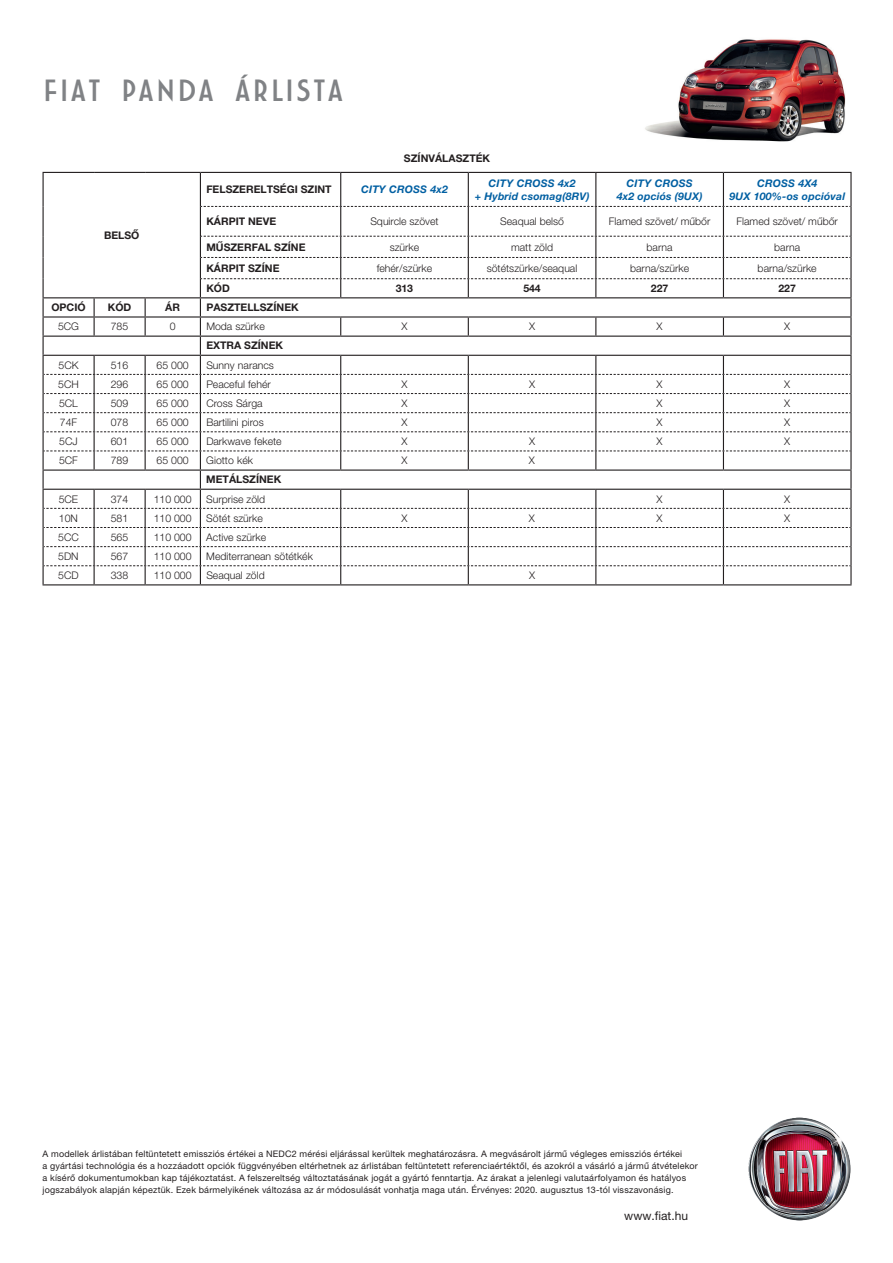
<style>
.page{position:relative;width:893px;height:1263px;background:#fff}
.page>*{position:absolute;margin:0;border:0;box-sizing:border-box;transform-origin:0 0}
.t1{font:33px "Fiat Advert 01 B";letter-spacing:.02em;color:#808285}
.t2{font:12px "Helvetica Neue LT Pro";color:#231f20}
.t3{font:300 10.5px "Helvetica Neue LT Pro";color:#231f20}
.t4{font:700 10.5px "Helvetica Neue LT Pro";color:#231f20}
.t5{font:italic 700 10.5px/12.6px "Helvetica Neue LT Pro";letter-spacing:.02em;color:#015fa2;text-align:center}
.t6{font:9px/12px "Helvetica Neue LT Pro";letter-spacing:.02em;color:#231f20}
</style>
<div class="page">
<hr style="left:43px;top:172px;width:51px;height:1px;background:#231f20">
<hr style="left:43px;top:173px;width:1px;height:33px;background:#231f20">
<hr style="left:94px;top:172px;width:51px;height:1px;background:#231f20">
<hr style="left:145px;top:172px;width:55px;height:1px;background:#231f20">
<hr style="left:200px;top:172px;width:141px;height:1px;background:#231f20">
<hr style="left:200px;top:173px;width:1px;height:33px;background:#231f20">
<hr style="left:341px;top:172px;width:127px;height:1px;background:#231f20">
<hr style="left:340px;top:173px;width:1px;height:33px;background:#231f20">
<hr style="left:468px;top:172px;width:128px;height:1px;background:#231f20">
<hr style="left:468px;top:173px;width:1px;height:33px;background:#231f20">
<hr style="left:596px;top:172px;width:127px;height:1px;background:#231f20">
<hr style="left:595px;top:173px;width:1px;height:33px;background:#231f20">
<hr style="left:723px;top:172px;width:129px;height:1px;background:#231f20">
<hr style="left:723px;top:173px;width:1px;height:33px;background:#231f20">
<hr style="left:850px;top:173px;width:2px;height:33px;background:#231f20">
<hr style="left:43px;top:584px;width:51px;height:1px;background:#231f20">
<hr style="left:94px;top:584px;width:51px;height:1px;background:#231f20">
<hr style="left:145px;top:584px;width:55px;height:1px;background:#231f20">
<hr style="left:200px;top:584px;width:141px;height:1px;background:#231f20">
<hr style="left:341px;top:584px;width:127px;height:1px;background:#231f20">
<hr style="left:468px;top:584px;width:128px;height:1px;background:#231f20">
<hr style="left:596px;top:584px;width:127px;height:1px;background:#231f20">
<hr style="left:723px;top:584px;width:129px;height:1px;background:#231f20">
<svg style="left:43px;top:206px;width:809px;height:378px"></svg>
<hr style="left:43px;top:336px;width:51px;height:1px;background:#231f20">
<hr style="left:94px;top:336px;width:51px;height:1px;background:#231f20">
<hr style="left:145px;top:336px;width:55px;height:1px;background:#231f20">
<hr style="left:200px;top:336px;width:141px;height:1px;background:#231f20">
<hr style="left:341px;top:336px;width:127px;height:1px;background:#231f20">
<hr style="left:468px;top:336px;width:128px;height:1px;background:#231f20">
<hr style="left:596px;top:336px;width:127px;height:1px;background:#231f20">
<hr style="left:723px;top:336px;width:129px;height:1px;background:#231f20">
<img style="left:645px;top:39px;width:201px;height:103px">
<img style="left:748px;top:1117px;width:103px;height:104px">
<h1 class="t1" style="left:43px;top:74px;width:303px">FIAT PANDA ÁRLISTA</h1>
<p class="t4" style="left:404px;top:152px;width:88px">SZÍNVÁLASZTÉK</p>
<p class="t4" style="left:104px;top:229px;width:37px">BELSŐ</p>
<p class="t4" style="left:206px;top:183px;width:127px">FELSZERELTSÉGI SZINT</p>
<p class="t5" style="left:361px;top:183px;width:88px">CITY CROSS 4x2</p>
<p class="t5" style="left:475px;top:177px;width:116px">CITY CROSS 4x2<br>+ Hybrid csomag(8RV)</p>
<p class="t5" style="left:617px;top:177px;width:87px">CITY CROSS<br>4x2 opciós (9UX)</p>
<p class="t5" style="left:729px;top:177px;width:117px">CROSS 4X4<br>9UX 100%-os opcióval</p>
<p class="t4" style="left:206px;top:215px;width:71px">KÁRPIT NEVE</p>
<p class="t3" style="left:370px;top:215px;width:70px">Squircle szövet</p>
<p class="t3" style="left:500px;top:215px;width:65px">Seaqual belső</p>
<p class="t3" style="left:609px;top:215px;width:103px">Flamed szövet/ műbőr</p>
<p class="t3" style="left:736px;top:215px;width:103px">Flamed szövet/ műbőr</p>
<p class="t4" style="left:206px;top:240px;width:101px">MŰSZERFAL SZÍNE</p>
<p class="t3" style="left:390px;top:240px;width:31px">szürke</p>
<p class="t3" style="left:511px;top:240px;width:43px">matt zöld</p>
<p class="t3" style="left:647px;top:240px;width:28px">barna</p>
<p class="t3" style="left:774px;top:240px;width:28px">barna</p>
<p class="t4" style="left:206px;top:262px;width:75px">KÁRPIT SZÍNE</p>
<p class="t3" style="left:377px;top:262px;width:57px">fehér/szürke</p>
<p class="t3" style="left:487px;top:262px;width:92px">sötétszürke/seaqual</p>
<p class="t3" style="left:630px;top:262px;width:61px">barna/szürke</p>
<p class="t3" style="left:758px;top:262px;width:61px">barna/szürke</p>
<p class="t4" style="left:206px;top:282px;width:25px">KÓD</p>
<p class="t4" style="left:396px;top:282px;width:19px">313</p>
<p class="t4" style="left:523px;top:282px;width:19px">544</p>
<p class="t4" style="left:651px;top:282px;width:19px">227</p>
<p class="t4" style="left:778px;top:282px;width:19px">227</p>
<p class="t4" style="left:51px;top:301px;width:36px">OPCIÓ</p>
<p class="t4" style="left:108px;top:301px;width:25px">KÓD</p>
<p class="t4" style="left:165px;top:301px;width:16px">ÁR</p>
<p class="t4" style="left:206px;top:301px;width:94px">PASZTELLSZÍNEK</p>
<p class="t3" style="left:58px;top:320px;width:23px">5CG</p>
<p class="t3" style="left:111px;top:320px;width:19px">785</p>
<p class="t3" style="left:170px;top:320px;width:7px">0</p>
<p class="t3" style="left:206px;top:320px;width:60px">Moda szürke</p>
<p class="t3" style="left:401px;top:320px;width:8px">X</p>
<p class="t3" style="left:529px;top:320px;width:8px">X</p>
<p class="t3" style="left:657px;top:320px;width:8px">X</p>
<p class="t3" style="left:784px;top:320px;width:8px">X</p>
<p class="t4" style="left:206px;top:339px;width:78px">EXTRA SZÍNEK</p>
<p class="t3" style="left:58px;top:358px;width:22px">5CK</p>
<p class="t3" style="left:111px;top:358px;width:19px">516</p>
<p class="t3" style="left:157px;top:358px;width:34px">65 000</p>
<p class="t3" style="left:206px;top:358px;width:69px">Sunny narancs</p>
<p class="t3" style="left:58px;top:378px;width:22px">5CH</p>
<p class="t3" style="left:111px;top:378px;width:19px">296</p>
<p class="t3" style="left:157px;top:378px;width:34px">65 000</p>
<p class="t3" style="left:206px;top:378px;width:66px">Peaceful fehér</p>
<p class="t3" style="left:401px;top:378px;width:8px">X</p>
<p class="t3" style="left:529px;top:378px;width:8px">X</p>
<p class="t3" style="left:657px;top:378px;width:8px">X</p>
<p class="t3" style="left:784px;top:378px;width:8px">X</p>
<p class="t3" style="left:59px;top:397px;width:20px">5CL</p>
<p class="t3" style="left:111px;top:397px;width:19px">509</p>
<p class="t3" style="left:157px;top:397px;width:34px">65 000</p>
<p class="t3" style="left:206px;top:397px;width:58px">Cross Sárga</p>
<p class="t3" style="left:401px;top:397px;width:8px">X</p>
<p class="t3" style="left:657px;top:397px;width:8px">X</p>
<p class="t3" style="left:784px;top:397px;width:8px">X</p>
<p class="t3" style="left:60px;top:416px;width:19px">74F</p>
<p class="t3" style="left:111px;top:416px;width:19px">078</p>
<p class="t3" style="left:157px;top:416px;width:34px">65 000</p>
<p class="t3" style="left:206px;top:416px;width:59px">Bartilini piros</p>
<p class="t3" style="left:401px;top:416px;width:8px">X</p>
<p class="t3" style="left:657px;top:416px;width:8px">X</p>
<p class="t3" style="left:784px;top:416px;width:8px">X</p>
<p class="t3" style="left:59px;top:435px;width:20px">5CJ</p>
<p class="t3" style="left:111px;top:435px;width:19px">601</p>
<p class="t3" style="left:157px;top:435px;width:34px">65 000</p>
<p class="t3" style="left:206px;top:435px;width:77px">Darkwave fekete</p>
<p class="t3" style="left:401px;top:435px;width:8px">X</p>
<p class="t3" style="left:529px;top:435px;width:8px">X</p>
<p class="t3" style="left:657px;top:435px;width:8px">X</p>
<p class="t3" style="left:784px;top:435px;width:8px">X</p>
<p class="t3" style="left:59px;top:454px;width:20px">5CF</p>
<p class="t3" style="left:111px;top:454px;width:19px">789</p>
<p class="t3" style="left:157px;top:454px;width:34px">65 000</p>
<p class="t3" style="left:206px;top:454px;width:48px">Giotto kék</p>
<p class="t3" style="left:401px;top:454px;width:8px">X</p>
<p class="t3" style="left:529px;top:454px;width:8px">X</p>
<p class="t4" style="left:206px;top:473px;width:77px">METÁLSZÍNEK</p>
<p class="t3" style="left:59px;top:492px;width:21px">5CE</p>
<p class="t3" style="left:111px;top:492px;width:19px">374</p>
<p class="t3" style="left:154px;top:492px;width:39px">110 000</p>
<p class="t3" style="left:206px;top:492px;width:60px">Surprise zöld</p>
<p class="t3" style="left:657px;top:492px;width:8px">X</p>
<p class="t3" style="left:784px;top:492px;width:8px">X</p>
<p class="t3" style="left:59px;top:511px;width:21px">10N</p>
<p class="t3" style="left:111px;top:511px;width:19px">581</p>
<p class="t3" style="left:154px;top:511px;width:39px">110 000</p>
<p class="t3" style="left:206px;top:511px;width:58px">Sötét szürke</p>
<p class="t3" style="left:401px;top:511px;width:8px">X</p>
<p class="t3" style="left:529px;top:511px;width:8px">X</p>
<p class="t3" style="left:656px;top:511px;width:8px">X</p>
<p class="t3" style="left:784px;top:511px;width:8px">X</p>
<p class="t3" style="left:58px;top:531px;width:22px">5CC</p>
<p class="t3" style="left:111px;top:531px;width:19px">565</p>
<p class="t3" style="left:154px;top:531px;width:39px">110 000</p>
<p class="t3" style="left:206px;top:531px;width:61px">Active szürke</p>
<p class="t3" style="left:58px;top:550px;width:22px">5DN</p>
<p class="t3" style="left:111px;top:550px;width:19px">567</p>
<p class="t3" style="left:154px;top:550px;width:39px">110 000</p>
<p class="t3" style="left:206px;top:550px;width:108px">Mediterranean sötétkék</p>
<p class="t3" style="left:58px;top:569px;width:22px">5CD</p>
<p class="t3" style="left:111px;top:569px;width:19px">338</p>
<p class="t3" style="left:154px;top:569px;width:39px">110 000</p>
<p class="t3" style="left:206px;top:569px;width:60px">Seaqual zöld</p>
<p class="t3" style="left:529px;top:569px;width:8px">X</p>
<p class="t6" style="left:43px;top:1148px;width:657px">A modellek árlistában feltüntetett emissziós értékei a NEDC2 mérési eljárással kerültek meghatározásra. A megvásárolt jármű végleges emissziós értékei<br>a gyártási technológia és a hozzáadott opciók függvényében eltérhetnek az árlistában feltüntetett referenciaértéktől, és azokról a vásárló a jármű átvételekor a kísérő dokumentumokban kap tájékoztatást. A felszereltség változtatásának jogát a gyártó fenntartja. Az árakat a jelenlegi valutaárfolyamon és hatályos jogszabályok alapján képeztük. Ezek bármelyikének változása az ár módosulását vonhatja maga után. Érvényes: 2020. augusztus 13-tól visszavonásig.</p>
<h2 class="t2" style="left:624px;top:1209px;width:65px">www.fiat.hu</h2>
</div>
